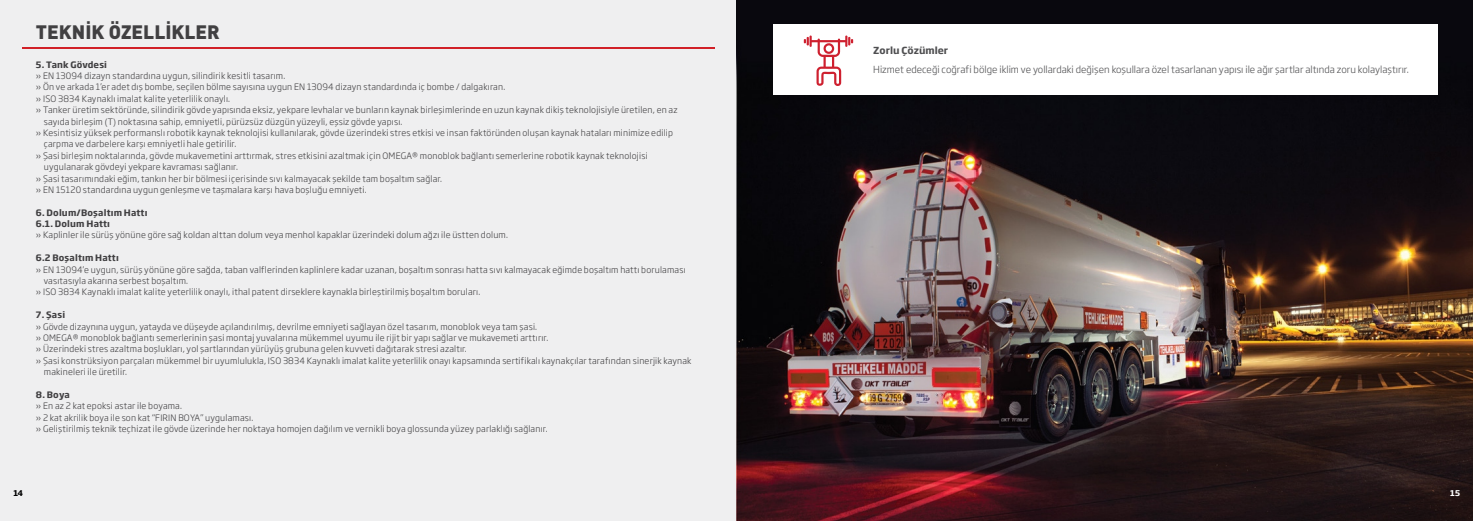
<style>
.page{position:relative;width:1473px;height:521px;background:#fff}
.page>*{position:absolute;margin:0;border:0;box-sizing:border-box;transform-origin:0 0}
.t1{font:900 19.25px "DIN Pro";color:#414042}
.t2{font:300 9.62px "Soho Gothic Pro";color:#4f4f51}
.t3{font:700 9.62px "Soho Gothic Pro";color:#4f4f51}
.t4{font:300 8.75px/11.4px "Soho Gothic Pro";letter-spacing:.02em;color:#414042}
.t5{font:700 8.75px/11.4px "Soho Gothic Pro";letter-spacing:.02em;color:#414042}
.t6{font:700 7.88px "Soho Gothic Pro";color:#000}
.t7{font:700 7.88px "Soho Gothic Pro";color:#fff}
</style>
<div class="page">
<div style="left:0;top:0;width:737px;height:521px;background:#efeff0"></div>
<img style="left:737px;top:0;width:736px;height:521px">
<hr style="left:22px;top:48px;width:692px;height:1px;background:#d12027">
<div style="left:773px;top:25px;width:664px;height:70px;background:#fff"></div>
<svg style="left:804px;top:35px;width:49px;height:51px"></svg>
<h1 class="t1" style="left:36px;top:25px;width:185px">TEKNİK ÖZELLİKLER</h1>
<p class="t5" style="left:36px;top:59px;width:73px">5. Tank Gövdesi</p>
<p class="t4" style="left:36px;top:71px;width:251px">» EN 13094 dizayn standardına uygun, silindirik kesitli tasarım.</p>
<p class="t4" style="left:36px;top:82px;width:471px">» Ön ve arkada 1’er adet dış bombe, seçilen bölme sayısına uygun EN 13094 dizayn standardında iç bombe / dalgakıran.</p>
<p class="t4" style="left:36px;top:94px;width:196px">» ISO 3834 Kaynaklı imalat kalite yeterlilik onaylı.</p>
<p class="t4" style="left:36px;top:105px;width:643px">» Tanker üretim sektöründe, silindirik gövde yapısında eksiz, yekpare levhalar ve bunların kaynak birleşimlerinde en uzun kaynak dikiş teknolojisiyle üretilen, en az</p>
<p class="t4" style="left:44px;top:116px;width:360px">sayıda birleşim (T) noktasına sahip, emniyetli, pürüzsüz düzgün yüzeyli, eşsiz gövde yapısı.</p>
<p class="t4" style="left:36px;top:128px;width:638px">» Kesintisiz yüksek performanslı robotik kaynak teknolojisi kullanılarak, gövde üzerindeki stres etkisi ve insan faktöründen oluşan kaynak hataları minimize edilip</p>
<p class="t4" style="left:44px;top:139px;width:194px">çarpma ve darbelere karşı emniyetli hale getirilir.</p>
<p class="t4" style="left:36px;top:150px;width:613px">» Şasi birleşim noktalarında, gövde mukavemetini arttırmak, stres etkisini azaltmak için OMEGA® monoblok bağlantı semerlerine robotik kaynak teknolojisi</p>
<p class="t4" style="left:44px;top:162px;width:196px">uygulanarak gövdeyi yekpare kavraması sağlanır.</p>
<p class="t4" style="left:36px;top:173px;width:408px">» Şasi tasarımındaki eğim, tankın her bir bölmesi içerisinde sıvı kalmayacak şekilde tam boşaltım sağlar.</p>
<p class="t4" style="left:36px;top:185px;width:332px">» EN 15120 standardına uygun genleşme ve taşmalara karşı hava boşluğu emniyeti.</p>
<p class="t5" style="left:36px;top:207px;width:113px">6. Dolum/Boşaltım Hattı<br>6.1. Dolum Hattı</p>
<p class="t4" style="left:36px;top:230px;width:473px">» Kaplinler ile sürüş yönüne göre sağ koldan alttan dolum veya menhol kapaklar üzerindeki dolum ağzı ile üstten dolum.</p>
<p class="t5" style="left:36px;top:253px;width:84px">6.2 Boşaltım Hattı</p>
<p class="t4" style="left:36px;top:264px;width:651px">» EN 13094’e uygun, sürüş yönüne göre sağda, taban valflerinden kaplinlere kadar uzanan, boşaltım sonrası hatta sıvı kalmayacak eğimde boşaltım hattı borulaması</p>
<p class="t4" style="left:44px;top:276px;width:146px">vasıtasıyla akarına serbest boşaltım.</p>
<p class="t4" style="left:36px;top:287px;width:446px">» ISO 3834 Kaynaklı imalat kalite yeterlilik onaylı, ithal patent dirseklere kaynakla birleştirilmiş boşaltım boruları.</p>
<p class="t5" style="left:36px;top:310px;width:31px">7. Şasi</p>
<p class="t4" style="left:36px;top:321px;width:503px">» Gövde dizaynına uygun, yatayda ve düşeyde açılandırılmış, devrilme emniyeti sağlayan özel tasarım, monoblok veya tam şasi.</p>
<p class="t4" style="left:36px;top:332px;width:514px">» OMEGA® monoblok bağlantı semerlerinin şasi montaj yuvalarına mükemmel uyumu ile rijit bir yapı sağlar ve mukavemeti arttırır.</p>
<p class="t4" style="left:36px;top:344px;width:432px">» Üzerindeki stres azaltma boşlukları, yol şartlarından yürüyüş grubuna gelen kuvveti dağıtarak stresi azaltır.</p>
<p class="t4" style="left:36px;top:355px;width:657px">» Şasi konstrüksiyon parçaları mükemmel bir uyumlulukla, ISO 3834 Kaynaklı imalat kalite yeterlilik onayı kapsamında sertifikalı kaynakçılar tarafından sinerjik kaynak</p>
<p class="t4" style="left:44px;top:367px;width:85px">makineleri ile üretilir.</p>
<p class="t5" style="left:36px;top:389px;width:35px">8. Boya</p>
<p class="t4" style="left:36px;top:401px;width:513px">» En az 2 kat epoksi astar ile boyama.<br>» 2 kat akrilik boya ile son kat “FIRIN BOYA” uygulaması.<br>» Geliştirilmiş teknik teçhizat ile gövde üzerinde her noktaya homojen dağılım ve vernikli boya glossunda yüzey parlaklığı sağlanır.</p>
<p class="t3" style="left:873px;top:47px;width:76px">Zorlu Çözümler</p>
<p class="t2" style="left:873px;top:65px;width:537px">Hizmet edeceği coğrafi bölge iklim ve yollardaki değişen koşullara özel tasarlanan yapısı ile ağır şartlar altında zoru kolaylaştırır.</p>
<p class="t6" style="left:14px;top:489px;width:11px">14</p>
<p class="t7" style="left:1450px;top:490px;width:11px">15</p>
</div>
